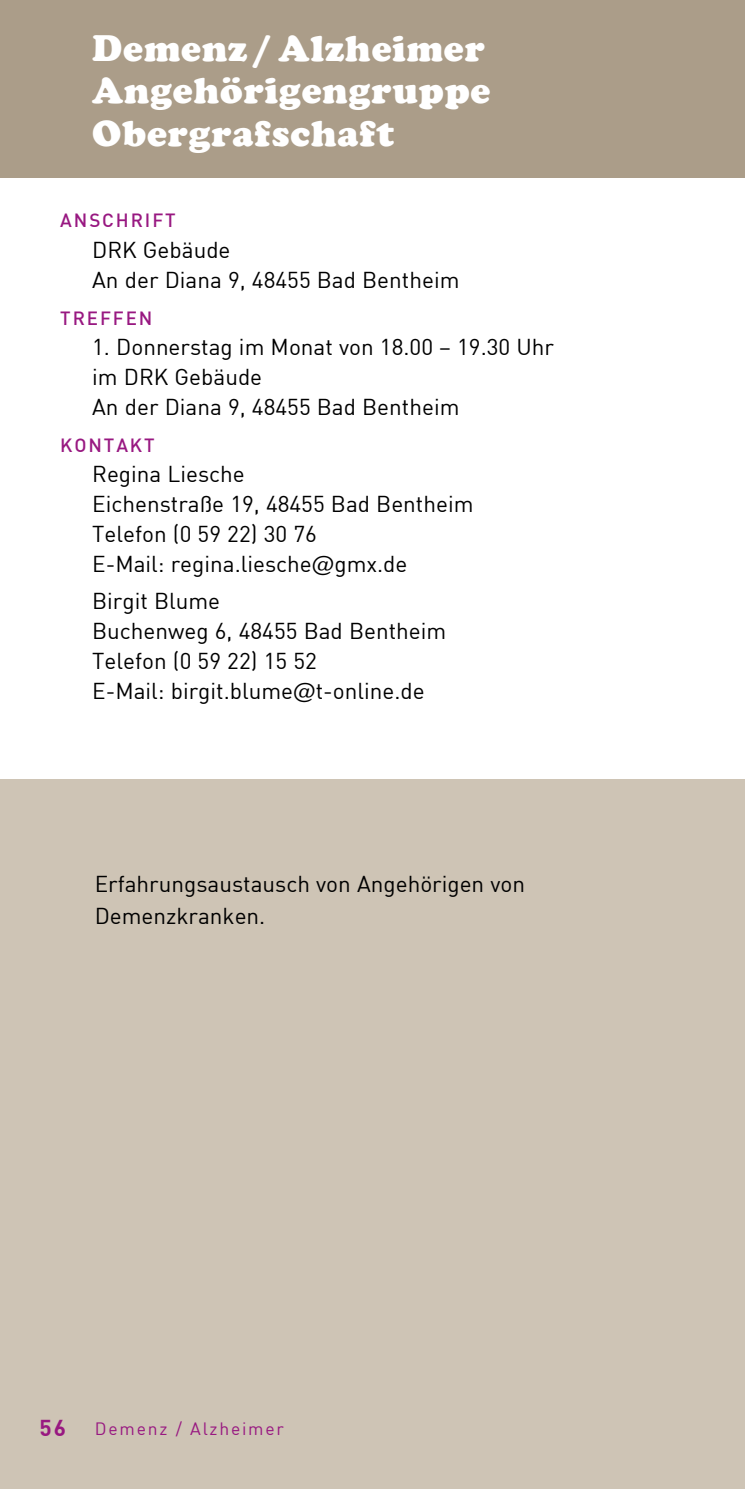
<style>
.page{position:relative;width:745px;height:1489px;background:#fff}
.page>*{position:absolute;margin:0;border:0;box-sizing:border-box;transform-origin:0 0}
.t1{font:900 37.5px/42.5px "Cooper";letter-spacing:.025em;color:#fff}
.t2{font:22.5px/30px "DIN";color:#000}
.t3{font:700 22.5px "DIN";color:#981881}
.t4{font:500 18.75px "DIN";letter-spacing:.1em;color:#981881}
.t5{font:17.5px "DIN";letter-spacing:.1em;color:#981881}
.s1{font-family:"Humanist 777 BT Roman B"}
</style>
<div class="page">
<div style="left:0;top:780px;width:744px;height:708px;background:#cec4b5"></div>
<div style="left:0;top:0;width:744px;height:177px;background:#ab9d89"></div>
<hr style="left:744px;top:780px;width:1px;height:708px;background:#f4f7e3">
<hr style="left:744px;top:0;width:1px;height:177px;background:#afca05">
<h1 class="t1" style="left:92px;top:27px;width:399px">Demenz / Alzheimer<br>Angehörigengruppe<br>Obergrafschaft</h1>
<p class="t4" style="left:60px;top:212px;width:117px">ANSCHRIFT</p>
<p class="t2" style="left:92px;top:236px;width:368px">DRK Gebäude<br>An der Diana 9, 48455 Bad Bentheim</p>
<p class="t4" style="left:60px;top:309px;width:94px">TREFFEN</p>
<p class="t2" style="left:92px;top:333px;width:463px">1. Donnerstag im Monat von 18.00 – 19.30 Uhr im DRK Gebäude<br>An der Diana 9, 48455 Bad Bentheim</p>
<p class="t4" style="left:60px;top:436px;width:96px">KONTAKT</p>
<p class="t2" style="left:92px;top:460px;width:382px">Regina Liesche<br>Eichenstraße 19, 48455 Bad Bentheim<br>Telefon (0 59 22) 30 76<br>E-Mail: regina.liesche<span class="s1">@</span>gmx.de</p>
<p class="t2" style="left:92px;top:587px;width:355px">Birgit Blume<br>Buchenweg 6, 48455 Bad Bentheim<br>Telefon (0 59 22) 15 52<br>E-Mail: birgit.blume<span class="s1">@</span>t-online.de</p>
<p class="t2" style="left:95px;top:868px;width:431px;line-height:32.5px">Erfahrungsaustausch von Angehörigen von<br>Demenzkranken.</p>
<p class="t3" style="left:39px;top:1416px;width:28px">56</p>
<p class="t5" style="left:95px;top:1421px;width:190px">Demenz / Alzheimer</p>
</div>
